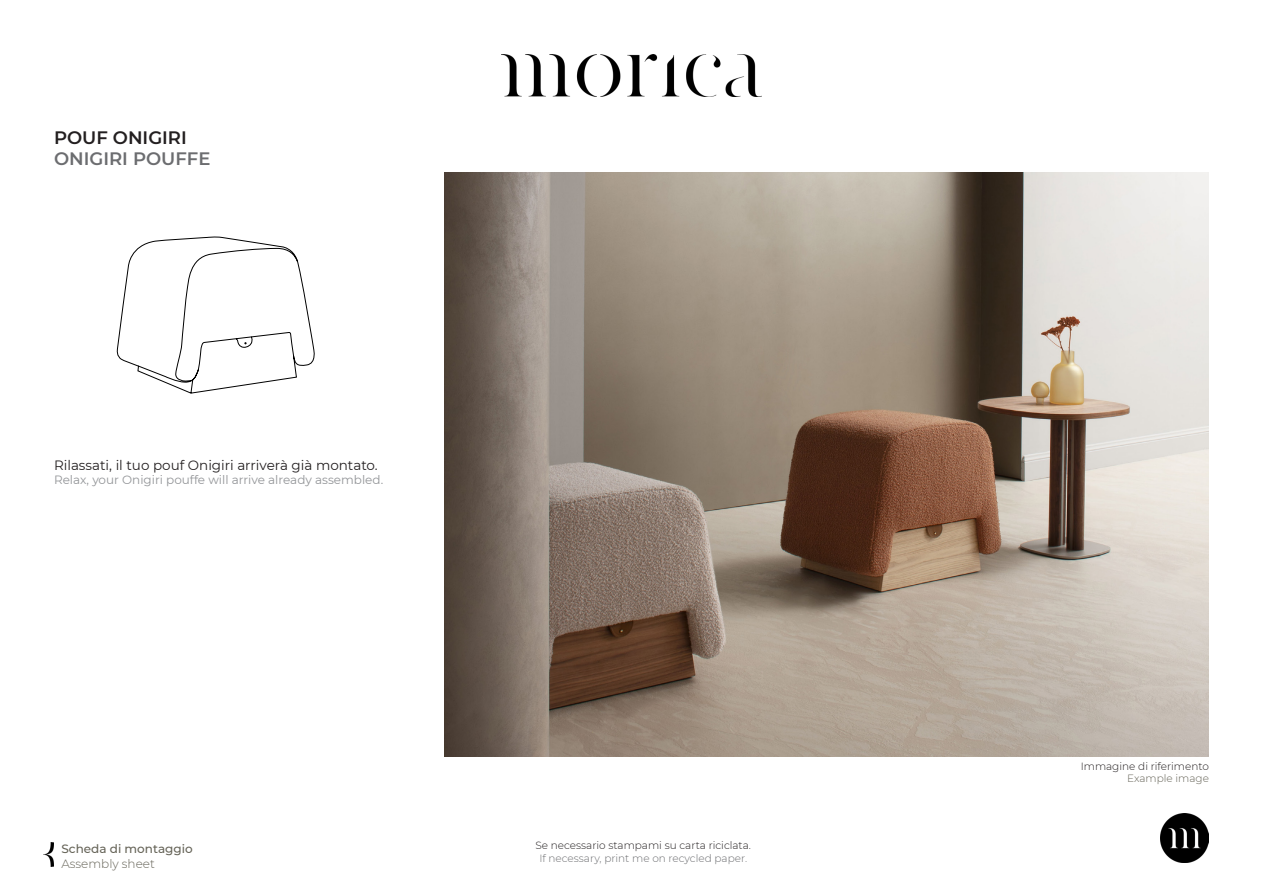
<style>
.page{position:relative;width:1263px;height:893px;background:#fff}
.page>*{position:absolute;margin:0;border:0;box-sizing:border-box;transform-origin:0 0}
.t1{font:600 18px "Montserrat";color:#6c6d70}
.t2{font:600 18px "Montserrat";color:#231f20}
.t3{font:13.5px "Montserrat";color:#231f20}
.t4{font:12px "Montserrat";color:#939598}
.t5{font:500 12px "Montserrat";color:#656357}
.t6{font:300 12px "Montserrat";color:#656357}
.t7{font:300 10.5px "Montserrat";color:#231f20}
.t8{font:300 10.5px "Montserrat";color:#6c6d70}
.t9{font:300 10.5px "Montserrat";color:#656357}
</style>
<div class="page">
<img style="left:44px;top:843px;width:10px;height:24px">
<img style="left:1160px;top:814px;width:49px;height:48px">
<img style="left:502px;top:54px;width:259px;height:43px">
<img style="left:445px;top:172px;width:764px;height:585px">
<svg style="left:117px;top:236px;width:198px;height:158px"></svg>
<p class="t2" style="left:54px;top:125px;width:134px">POUF ONIGIRI</p>
<p class="t1" style="left:54px;top:146px;width:158px">ONIGIRI POUFFE</p>
<p class="t3" style="left:54px;top:456px;width:325px">Rilassati, il tuo pouf Onigiri arriverà già montato.</p>
<p class="t4" style="left:54px;top:472px;width:331px">Relax, your Onigiri pouffe will arrive already assembled.</p>
<p class="t5" style="left:61px;top:841px;width:133px">Scheda di montaggio</p>
<p class="t6" style="left:61px;top:855px;width:95px">Assembly sheet</p>
<p class="t7" style="left:535px;top:838px;width:217px">Se necessario stampami su carta riciclata.</p>
<p class="t8" style="left:539px;top:851px;width:209px">If necessary, print me on recycled paper.</p>
<p class="t7" style="left:1081px;top:759px;width:130px">Immagine di riferimento</p>
<p class="t9" style="left:1127px;top:771px;width:83px">Example image</p>
</div>
